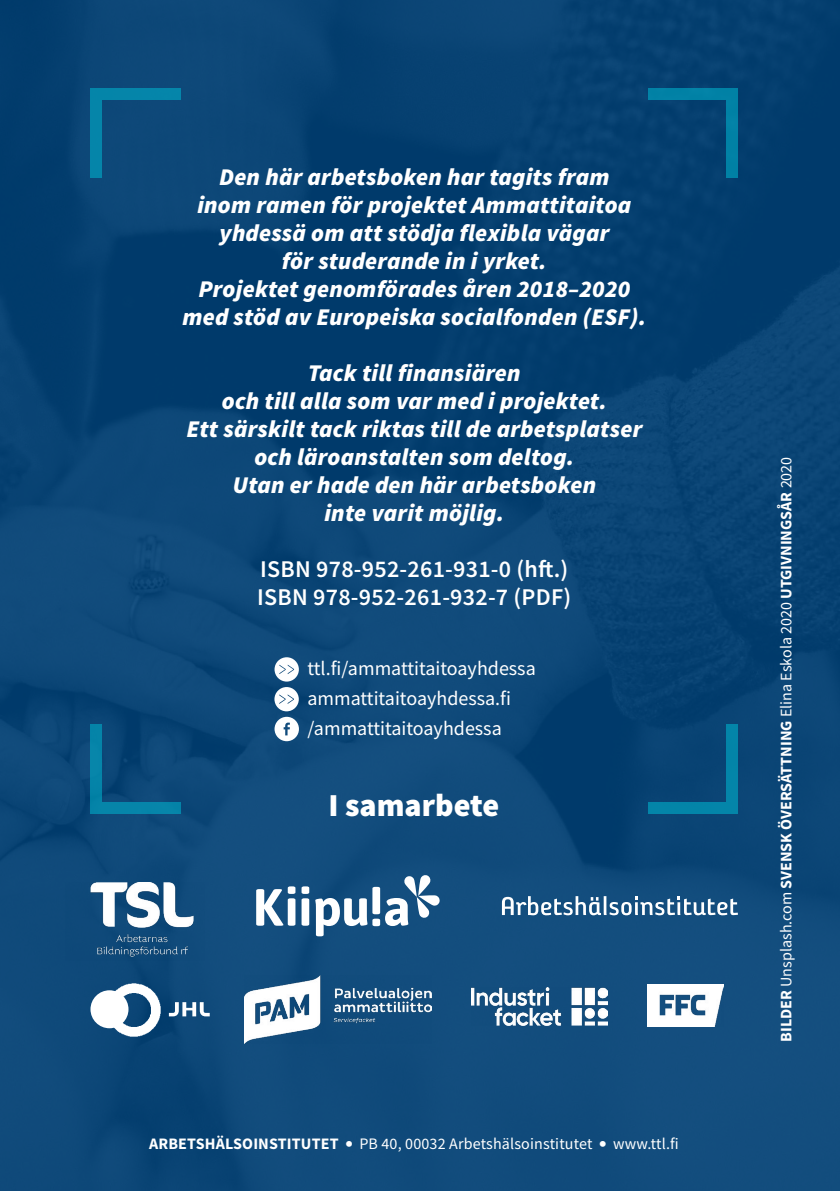
<style>
.page{position:relative;width:840px;height:1191px;background:#fff}
.page>*{position:absolute;margin:0;border:0;box-sizing:border-box;transform-origin:0 0}
.t1{font:900 32px "Source Sans Pro";color:#fff}
.t2{font:italic 900 24px/28px "Source Sans Pro";letter-spacing:.01em;color:#fff;text-align:center}
.t3{font:600 24px/28px "Source Sans Pro";letter-spacing:.01em;color:#fff}
.t4{font:20px/30px "Source Sans Pro";color:#fff}
.t5{font:700 16px "Source Sans Pro";color:#fff}
.t6{font:16px "Source Sans Pro";letter-spacing:.01em;color:#fff}
.s1{font-weight:700}
.s2{font-family:"Verdana"}
.s3{font-weight:400}
</style>
<div class="page">
<div style="left:0;top:0;width:839px;height:1191px;background:#0c4677"></div>
<svg style="left:274px;top:657px;width:25px;height:24px"></svg>
<svg style="left:274px;top:687px;width:24px;height:24px"></svg>
<svg style="left:256px;top:886px;width:39px;height:39px"></svg>
<div style="left:91px;top:88px;width:11px;height:90px;background:#0585a9"></div>
<div style="left:91px;top:88px;width:89px;height:12px;background:#0585a9"></div>
<div style="left:726px;top:88px;width:11px;height:90px;background:#0181a5"></div>
<div style="left:647px;top:88px;width:90px;height:12px;background:#0181a6"></div>
<div style="left:91px;top:724px;width:11px;height:90px;background:#0584a8"></div>
<div style="left:91px;top:802px;width:89px;height:12px;background:#0685a9"></div>
<div style="left:726px;top:724px;width:11px;height:90px;background:#0385a9"></div>
<div style="left:647px;top:802px;width:90px;height:12px;background:#0385a9"></div>
<svg style="left:274px;top:717px;width:25px;height:24px"></svg>
<img style="left:103px;top:983px;width:63px;height:55px">
<div style="left:90px;top:990px;width:38px;height:38px;background:#fff;border-radius:50%"></div>
<svg style="left:169px;top:1002px;width:41px;height:14px"></svg>
<img style="left:244px;top:975px;width:187px;height:68px">
<img style="left:471px;top:988px;width:136px;height:37px">
<svg style="left:315px;top:875px;width:125px;height:61px"></svg>
<svg style="left:301px;top:886px;width:8px;height:39px"></svg>
<svg style="left:501px;top:896px;width:236px;height:19px"></svg>
<img style="left:90px;top:882px;width:104px;height:75px">
<img style="left:647px;top:984px;width:76px;height:42px">
<p class="t2" style="left:182px;top:162px;width:465px">Den här arbetsboken har tagits fram<br>inom ramen för projektet Ammattitaitoa yhdessä om att stödja flexibla vägar<br>för studerande in i yrket.<br>Projektet genomförades åren 2018–2020 med stöd av Europeiska socialfonden (ESF).</p>
<h4 class="t2" style="left:186px;top:358px;width:457px">Tack till finansiären<br>och till alla som var med i projektet.<br>Ett särskilt tack riktas till de arbetsplatser och läroanstalten som deltog.<br>Utan er hade den här arbetsboken<br>inte varit möjlig.</h4>
<p class="t3" style="left:257px;top:555px;width:315px">ISBN 978-952-261-931-0 (hf.)<br>ISBN 978-952-261-932-7 (PDF)</p>
<p class="t4" style="left:307px;top:653px;width:230px">ttl.fi/ammattitaitoayhdessa</p>
<p class="t4" style="left:307px;top:683px;width:205px">ammattitaitoayhdessa.fi /ammattitaitoayhdessa</p>
<p class="t1" style="left:328px;top:783px;width:172px">I samarbete</p>
<p class="t6" style="left:149px;top:1133px;width:531px"><span class="s1">ARBETSHÄLSOINSTITUTET</span> <span class="s2">•</span> PB 40, 00032 Arbetshälsoinstitutet <span class="s2">•</span> www.ttl.fi</p>
<p class="t5" style="left:774px;top:1041px;width:586px;rotate:-90deg">BILDER <span class="s3">Unsplash.com</span> SVENSK ÖVERSÄTTNING <span class="s3">Elina Eskola 2020</span> UTGIVNINGSÅR <span class="s3">2020</span></p>
</div>
